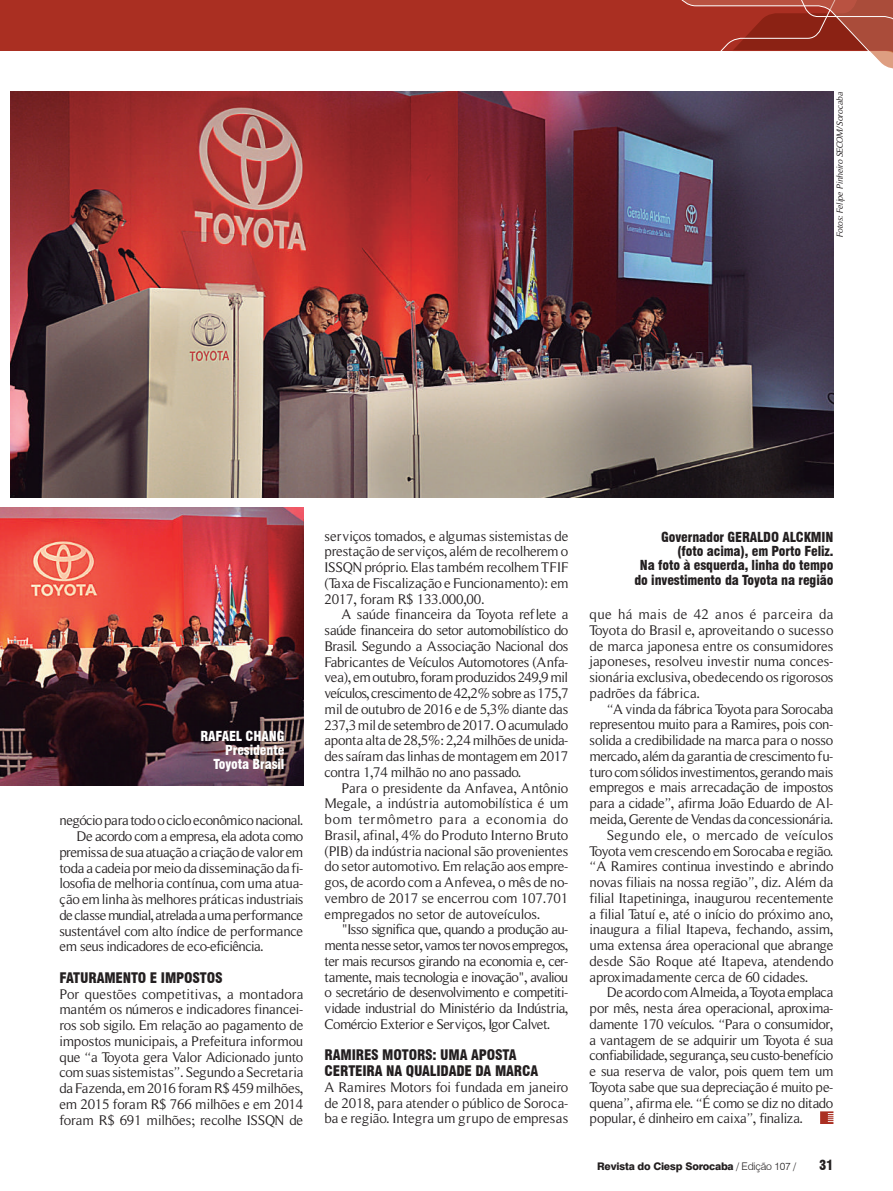
<style>
.page{position:relative;width:893px;height:1191px;background:#fff}
.page>*{position:absolute;margin:0;border:0;box-sizing:border-box;transform-origin:0 0}
.t1{font:14.25px/15.8px "Roman Serif";letter-spacing:-.02em;color:#231f20;text-align:justify}
.t2{font:14.25px "Roman Serif";letter-spacing:-.04em;color:#231f20}
.t3{font:900 condensed 14.25px/15.8px "Swiss 721 BT";letter-spacing:-.01em;color:#231f20}
.t4{font:14.25px "Roman Serif";letter-spacing:-.05em;color:#231f20}
.t5{font:14.25px "Roman Serif";letter-spacing:.015em;color:#231f20}
.t6{font:900 condensed 13.5px/14.2px "Swiss 721 BT";letter-spacing:-.01em;color:#231f20;text-align:right}
.t7{font:900 condensed 13.5px/14.2px "Swiss 721 BT";letter-spacing:-.01em;color:#fff;text-align:right}
.t8{font:800 10.5px "Swiss 721 BT";letter-spacing:-.02em;color:#231f20}
.t9{font:italic 9px "Roman Serif";letter-spacing:-.005em;color:#231f20}
.s1{font-weight:300}
</style>
<div class="page">
<div style="left:0;top:0;width:893px;height:51px;background:#aa2f22"></div>
<svg style="left:820px;top:1111px;width:13px;height:13px"></svg>
<svg style="left:579px;top:0;width:314px;height:115px"></svg>
<img style="left:10px;top:92px;width:823px;height:406px">
<img style="left:0;top:507px;width:303px;height:279px">
<p class="t9" style="left:835px;top:237px;width:147px;rotate:-90deg">Fotos: Felipe Pinheiro SECOM/Sorocaba</p>
<p class="t7" style="left:200px;top:728px;width:86px">RAFAEL CHANG<br>Presidente<br>Toyota Brasil</p>
<p class="t2" style="left:60px;top:812px;width:245px">negócio para todo o ciclo econômico nacional.</p>
<p class="t2" style="left:77px;top:828px;width:228px">De acordo com a empresa, ela adota como</p>
<p class="t1" style="left:60px;top:844px;width:245px">premissa de sua atuação a criação de valor em</p>
<p class="t1" style="left:60px;top:859px;width:245px">toda a cadeia por meio da disseminação da fi-</p>
<p class="t1" style="left:60px;top:875px;width:245px">losofia de melhoria contínua, com uma atua-</p>
<p class="t1" style="left:60px;top:891px;width:245px">ção em linha às melhores práticas industriais</p>
<p class="t4" style="left:60px;top:906px;width:245px">de classe mundial, atrelada a uma performance</p>
<p class="t1" style="left:60px;top:922px;width:245px">sustentável com alto índice de performance</p>
<p class="t2" style="left:60px;top:938px;width:206px">em seus indicadores de eco-eficiência.</p>
<p class="t3" style="left:60px;top:969px;width:165px">FATURAMENTO E IMPOSTOS</p>
<p class="t1" style="left:60px;top:985px;width:245px">Por questões competitivas, a montadora mantém os números e indicadores financei&shy;ros sob sigilo. Em relação ao pagamento de impostos municipais, a Prefeitura informou que “a Toyota gera Valor Adicionado junto com suas sistemistas”. Segundo a Secretaria da Fazenda, em 2016 foram R$ 459 milhões, em 2015 foram R$ 766 milhões e em 2014 foram R$ 691 milhões; recolhe ISSQN de</p>
<p class="t1" style="left:325px;top:527px;width:245px">serviços tomados, e algumas sistemistas de prestação de serviços, além de recolherem o ISSQN próprio. Elas também recolhem TFIF (Taxa de Fiscalização e Funcionamento): em 2017, foram R$ 133.000,00.</p>
<p class="t1" style="left:325px;top:606px;width:245px;text-indent:17px">A saúde financeira da Toyota reflete a saúde financeira do setor automobilístico do Brasil. Segundo a Associação Nacional dos Fabricantes de Veículos Automotores (Anfa&shy;vea), em outubro, foram produzidos 249,9 mil veículos, crescimento de 42,2% sobre as 175,7 mil de outubro de 2016 e de 5,3% diante das 237,3 mil de setembro de 2017. O acumulado aponta alta de 28,5%: 2,24 milhões de unida&shy;des saíram das linhas de montagem em 2017 contra 1,74 milhão no ano passado.</p>
<p class="t1" style="left:325px;top:779px;width:245px;text-indent:17px">Para o presidente da Anfavea, Antônio Megale, a indústria automobilística é um bom termômetro para a economia do Brasil, afinal, 4% do Produto Interno Bruto (PIB) da indústria nacional são provenientes do setor automotivo. Em relação aos empre&shy;gos, de acordo com a Anfevea, o mês de no&shy;vembro de 2017 se encerrou com 107.701 empregados no setor de autoveículos.</p>
<p class="t1" style="left:325px;top:921px;width:245px;text-indent:17px">"Isso significa que, quando a produção au&shy;menta nesse setor, vamos ter novos empregos, ter mais recursos girando na economia e, cer&shy;tamente, mais tecnologia e inovação", avaliou o secretário de desenvolvimento e competiti&shy;vidade industrial do Ministério da Indústria, Comércio Exterior e Serviços, Igor Calvet.</p>
<p class="t3" style="left:325px;top:1047px;width:215px">RAMIRES MOTORS: UMA APOSTA<br>CERTEIRA NA QUALIDADE DA MARCA</p>
<p class="t1" style="left:325px;top:1079px;width:245px">A Ramires Motors foi fundada em janeiro de 2018, para atender o público de Soroca&shy;ba e região. Integra um grupo de empresas</p>
<p class="t6" style="left:634px;top:530px;width:200px">Governador GERALDO ALCKMIN (foto acima), em Porto Feliz.<br>Na foto à esquerda, linha do tempo do investimento da Toyota na região</p>
<p class="t1" style="left:590px;top:606px;width:245px">que há mais de 42 anos é parceira da Toyota do Brasil e, aproveitando o sucesso de marca japonesa entre os consumidores japoneses, resolveu investir numa conces&shy;sionária exclusiva, obedecendo os rigorosos padrões da fábrica.</p>
<p class="t1" style="left:607px;top:701px;width:228px">“A vinda da fábrica Toyota para Sorocaba</p>
<p class="t1" style="left:590px;top:716px;width:245px">representou muito para a Ramires, pois con-</p>
<p class="t1" style="left:590px;top:732px;width:245px">solida a credibilidade na marca para o nosso</p>
<p class="t1" style="left:590px;top:748px;width:245px">mercado, além da garantia de crescimento fu-</p>
<p class="t1" style="left:590px;top:764px;width:245px">turo com sólidos investimentos, gerando mais</p>
<p class="t1" style="left:590px;top:779px;width:245px">empregos e mais arrecadação de impostos</p>
<p class="t1" style="left:590px;top:795px;width:245px">para a cidade”, afirma João Eduardo de Al-</p>
<p class="t1" style="left:590px;top:811px;width:245px">meida, Gerente de Vendas da concessionária.</p>
<p class="t5" style="left:607px;top:826px;width:228px">Segundo ele, o mercado de veículos</p>
<p class="t1" style="left:590px;top:842px;width:245px">Toyota vem crescendo em Sorocaba e região.</p>
<p class="t1" style="left:590px;top:858px;width:245px">“A Ramires continua investindo e abrindo</p>
<p class="t1" style="left:590px;top:874px;width:245px">novas filiais na nossa região”, diz. Além da</p>
<p class="t1" style="left:590px;top:890px;width:245px">filial Itapetininga, inaugurou recentemente</p>
<p class="t1" style="left:590px;top:905px;width:245px">a filial Tatuí e, até o início do próximo ano,</p>
<p class="t1" style="left:590px;top:921px;width:245px">inaugura a filial Itapeva, fechando, assim,</p>
<p class="t1" style="left:590px;top:937px;width:245px">uma extensa área operacional que abrange</p>
<p class="t1" style="left:590px;top:953px;width:245px">desde São Roque até Itapeva, atendendo</p>
<p class="t1" style="left:590px;top:968px;width:220px">aproximadamente cerca de 60 cidades.</p>
<p class="t2" style="left:607px;top:984px;width:228px">De acordo com Almeida, a Toyota emplaca</p>
<p class="t1" style="left:590px;top:1000px;width:245px">por mês, nesta área operacional, aproxima-</p>
<p class="t1" style="left:590px;top:1016px;width:245px">damente 170 veículos. “Para o consumidor,</p>
<p class="t1" style="left:590px;top:1031px;width:245px">a vantagem de se adquirir um Toyota é sua</p>
<p class="t2" style="left:590px;top:1047px;width:245px">confiabilidade, segurança, seu custo-benefício</p>
<p class="t1" style="left:590px;top:1063px;width:245px">e sua reserva de valor, pois quem tem um</p>
<p class="t1" style="left:590px;top:1079px;width:245px">Toyota sabe que sua depreciação é muito pe-</p>
<p class="t1" style="left:590px;top:1094px;width:245px">quena”, afirma ele. “É como se diz no ditado</p>
<p class="t1" style="left:590px;top:1110px;width:215px">popular, é dinheiro em caixa”, finaliza.</p>
<p class="t8" style="left:597px;top:1160px;width:201px">Revista do Ciesp Sorocaba <span class="s1">/ Edição 107 /</span></p>
<p class="t6" style="left:819px;top:1158px;width:16px">31</p>
</div>
